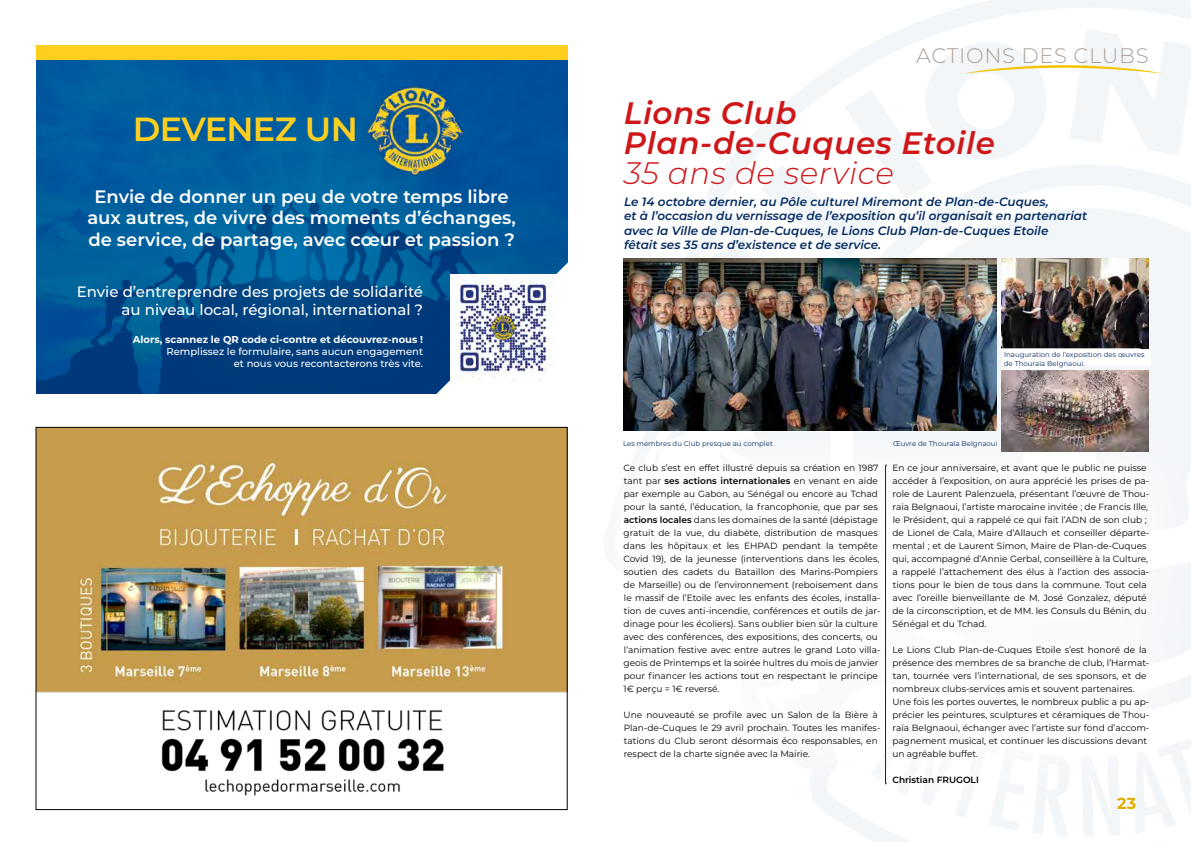
<style>
.page{position:relative;width:1191px;height:842px;background:#fff}
.page>*{position:absolute;margin:0;border:0;box-sizing:border-box;transform-origin:0 0}
.t1{font:600 33.5px "Montserrat";letter-spacing:-.02em;color:#ffcf1f}
.t2{font:italic 600 31px/30px "Montserrat";letter-spacing:.02em;color:#cd1719}
.t3{font:italic 300 31px "Montserrat";letter-spacing:.02em;color:#cd1719}
.t4{font:300 21px "Montserrat";letter-spacing:.03em;color:#aaa097}
.t5{font:600 18px/21.6px "Montserrat";color:#fff;text-align:center}
.t6{font:700 16px "Montserrat";color:#e0ad00}
.t7{font:500 15px/18px "Montserrat";color:#fff;text-align:right}
.t8{font:italic 600 12px/14.4px "Montserrat";color:#042b60}
.t9{font:500 10px/12px "Montserrat";color:#fff;text-align:right}
.t10{font:700 10px "Montserrat";color:#fff}
.t11{font:9px/13px "Montserrat";color:#000}
.t12{font:600 9px "Montserrat";color:#000}
.t13{font:7px/8.4px "Montserrat";color:#042b60}
.s1{font-weight:600}
</style>
<div class="page">
<svg style="left:623px;top:0;width:568px;height:399px"></svg>
<img style="left:624px;top:258px;width:372px;height:173px">
<img style="left:1001px;top:258px;width:147px;height:91px">
<img style="left:1001px;top:371px;width:147px;height:81px">
<hr style="left:997px;top:348px;width:143px;height:2px;background:#fff">
<svg style="left:963px;top:65px;width:200px;height:9px"></svg>
<img style="left:36px;top:60px;width:531px;height:333px">
<div style="left:36px;top:45px;width:531px;height:15px;background:#ffcf1f"></div>
<div style="left:1002px;top:350px;width:149px;height:15px;background:#fff"></div>
<svg style="left:885px;top:465px;width:1px;height:319px"></svg>
<img style="left:38px;top:429px;width:528px;height:367px">
<svg style="left:432px;top:262px;width:136px;height:132px"></svg>
<img style="left:450px;top:275px;width:106px;height:106px">
<img style="left:368px;top:86px;width:94px;height:90px">
<h1 class="t1" style="left:133px;top:105px;width:226px">DEVENEZ UN</h1>
<h3 class="t5" style="left:87px;top:185px;width:430px">Envie de donner un peu de votre temps libre aux autres, de vivre des moments d’échanges, de service, de partage, avec cœur et passion ?</h3>
<h3 class="t7" style="left:77px;top:283px;width:348px">Envie d’entreprendre des projets de solidarité au niveau local, régional, international ?</h3>
<p class="t10" style="left:133px;top:332px;width:292px">Alors, scannez le QR code ci-contre et découvrez-nous !</p>
<p class="t9" style="left:166px;top:345px;width:258px">Remplissez le formulaire, sans aucun engagement et nous vous recontacterons très vite.</p>
<h3 class="t4" style="left:916px;top:41px;width:234px">ACTIONS DES CLUBS</h3>
<h2 class="t2" style="left:624px;top:96px;width:372px">Lions Club<br>Plan-de-Cuques Etoile</h2>
<h2 class="t3" style="left:624px;top:152px;width:272px">35 ans de service</h2>
<p class="t8" style="left:624px;top:194px;width:464px">Le 14 octobre dernier, au Pôle culturel Miremont de Plan-de-Cuques,<br>et à l’occasion du vernissage de l’exposition qu’il organisait en partenariat avec la Ville de Plan-de-Cuques, le Lions Club Plan-de-Cuques Etoile<br>fêtait ses 35 ans d’existence et de service.</p>
<p class="t13" style="left:1003px;top:350px;width:142px">Inauguration de l’exposition des œuvres de Thouraïa Belgnaoui.</p>
<p class="t13" style="left:623px;top:439px;width:151px">Les membres du Club presque au complet</p>
<p class="t11" style="left:623px;top:461px;width:258px">Ce club s’est en effet illustré depuis sa création en 1987 tant par <span class="s1">ses actions internationales</span> en venant en aide par exemple au Gabon, au Sénégal ou encore au Tchad pour la santé, l’éducation, la francophonie, que par ses <span class="s1">actions locales</span> dans les domaines de la santé (dépistage gratuit de la vue, du diabète, distribution de masques dans les hôpitaux et les EHPAD pendant la tempête Covid 19), de la jeunesse (interventions dans les écoles, soutien des cadets du Bataillon des Marins-Pompiers de Marseille) ou de l’environnement (reboisement dans le massif de l’Etoile avec les enfants des écoles, installa&shy;tion de cuves anti-incendie, conférences et outils de jar&shy;dinage pour les écoliers). Sans oublier bien sûr la culture avec des conférences, des expositions, des concerts, ou l’animation festive avec entre autres le grand Loto villa&shy;geois de Printemps et la soirée huîtres du mois de janvier pour financer les actions tout en respectant le principe 1€ perçu = 1€ reversé.</p>
<p class="t11" style="left:623px;top:708px;width:258px">Une nouveauté se profile avec un Salon de la Bière à Plan-de-Cuques le 29 avril prochain. Toutes les manifes&shy;tations du Club seront désormais éco responsables, en respect de la charte signée avec la Mairie.</p>
<p class="t13" style="left:893px;top:439px;width:106px">Œuvre de Thouraïa Belgnaoui</p>
<p class="t11" style="left:892px;top:461px;width:258px">En ce jour anniversaire, et avant que le public ne puisse accéder à l’exposition, on aura apprécié les prises de pa&shy;role de Laurent Palenzuela, présentant l’œuvre de Thou&shy;raïa Belgnaoui, l’artiste marocaine invitée ; de Francis Ille, le Président, qui a rappelé ce qui fait l’ADN de son club ; de Lionel de Cala, Maire d’Allauch et conseiller départe&shy;mental ; et de Laurent Simon, Maire de Plan-de-Cuques qui, accompagné d’Annie Gerbal, conseillère à la Culture, a rappelé l’attachement des élus à l’action des associa&shy;tions pour le bien de tous dans la commune. Tout cela avec l’oreille bienveillante de M. José Gonzalez, député de la circonscription, et de MM. les Consuls du Bénin, du Sénégal et du Tchad.</p>
<p class="t11" style="left:892px;top:643px;width:258px">Le Lions Club Plan-de-Cuques Etoile s’est honoré de la présence des membres de sa branche de club, l’Harmat&shy;tan, tournée vers l’international, de ses sponsors, et de nombreux clubs-services amis et souvent partenaires.<br>Une fois les portes ouvertes, le nombreux public a pu ap&shy;précier les peintures, sculptures et céramiques de Thou&shy;raïa Belgnaoui, échanger avec l’artiste sur fond d’accom&shy;pagnement musical, et continuer les discussions devant un agréable buffet.</p>
<p class="t12" style="left:892px;top:773px;width:88px">Christian FRUGOLI</p>
<h3 class="t6" style="left:1117px;top:792px;width:20px">23</h3>
</div>
